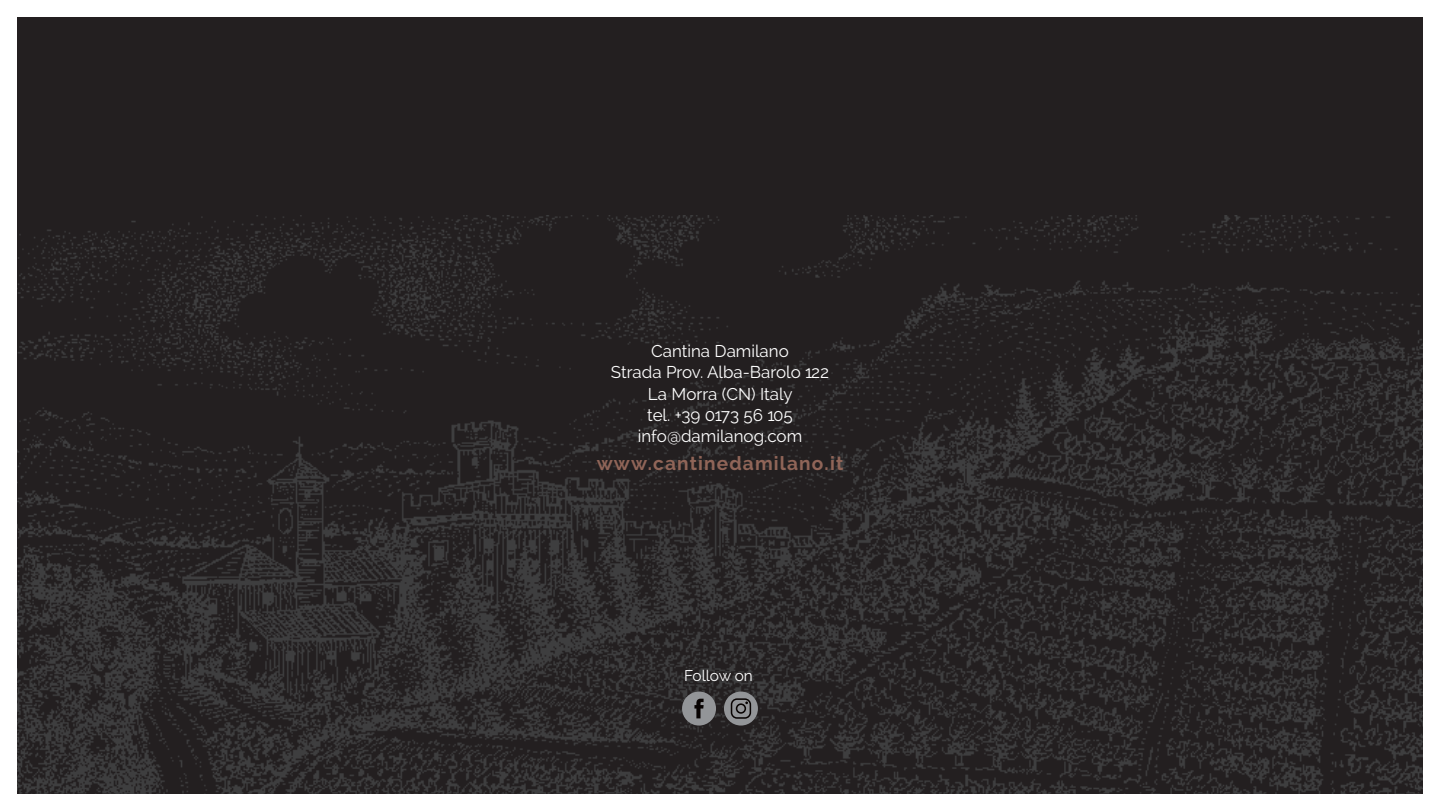
<style>
.page{position:relative;width:1440px;height:811px;background:#fff}
.page>*{position:absolute;margin:0;border:0;box-sizing:border-box;transform-origin:0 0}
.t1{font:700 19px "Raleway";letter-spacing:.06em;color:#906558}
.t2{font:17px/21.2px "Raleway";color:#fff;text-align:center}
.t3{font:15.4px "Raleway";color:#fff}
</style>
<div class="page">
<div style="left:17px;top:17px;width:1406px;height:777px;background:#231f20"></div>
<img style="left:17px;top:215px;width:1406px;height:579px">
<div style="left:682px;top:691px;width:34px;height:34px;background:#939598;border-radius:50%"></div>
<svg style="left:694px;top:698px;width:10px;height:20px"></svg>
<div style="left:724px;top:691px;width:34px;height:34px;background:#939598;border-radius:50%"></div>
<svg style="left:731px;top:698px;width:20px;height:20px"></svg>
<p class="t2" style="left:611px;top:341px;width:220px">Cantina Damilano<br>Strada Prov. Alba-Barolo 122<br>La Morra (CN) Italy<br>tel. +39 0173 56 105 info@damilanog.com</p>
<p class="t1" style="left:597px;top:452px;width:248px">www.cantinedamilano.it</p>
<p class="t3" style="left:684px;top:666px;width:70px">Follow on</p>
</div>
